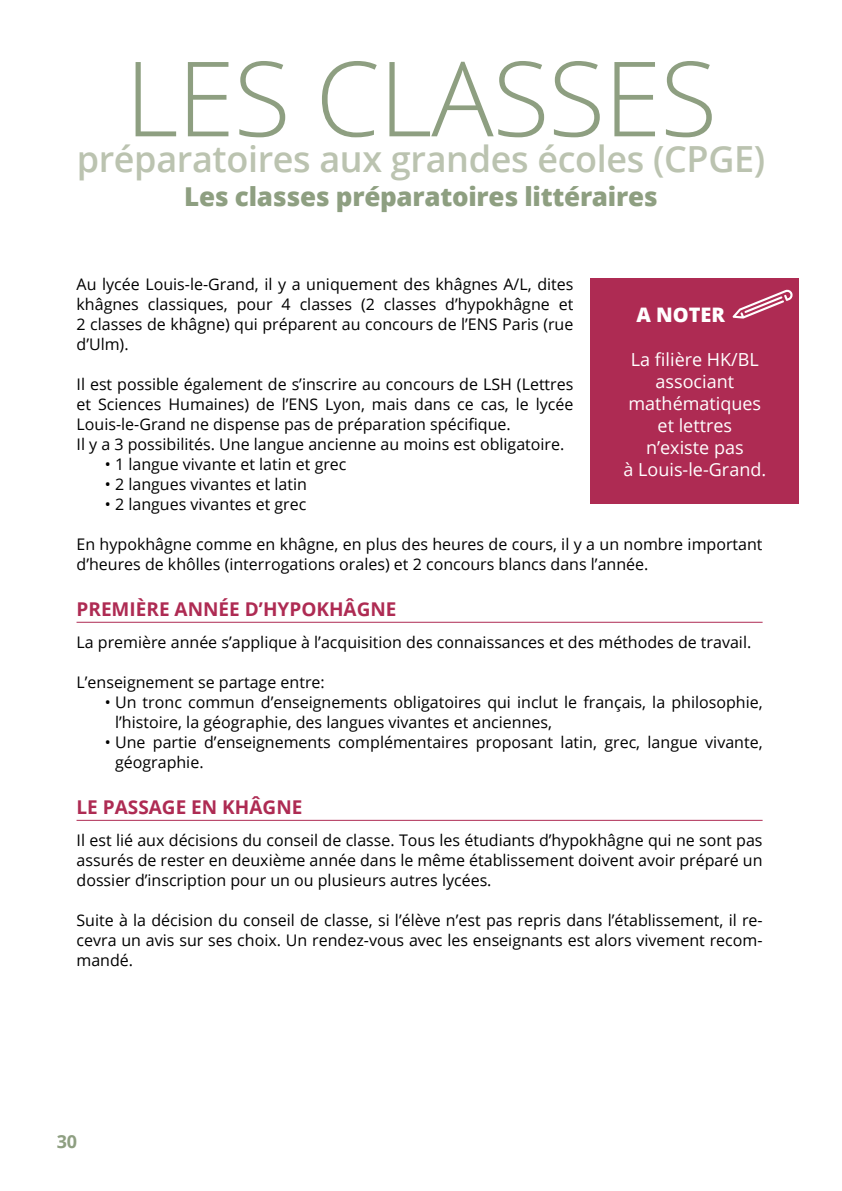
<style>
.page{position:relative;width:842px;height:1191px;background:#fff}
.page>*{position:absolute;margin:0;border:0;box-sizing:border-box;transform-origin:0 0}
.t1{font:300 104px "Open Sans";letter-spacing:-.01em;color:#8e9f81}
.t2{font:600 36px "Open Sans";letter-spacing:-.01em;color:#bbc3b0}
.t3{font:800 26px "Open Sans";letter-spacing:-.01em;color:#8e9f81}
.t4{font:800 20px "Open Sans";color:#fff}
.t5{font:700 19px "Open Sans";color:#ae2b53}
.t6{font:18px/22px "Open Sans";color:#fff;text-align:center}
.t7{font:700 18px "Open Sans";color:#8e9f81}
.t8{font:16px/20px "Open Sans";color:#000}
</style>
<div class="page">
<hr style="left:77px;top:622px;width:686px;height:1px;background:#ae2b53">
<hr style="left:77px;top:820px;width:686px;height:1px;background:#ae2b53">
<div style="left:590px;top:278px;width:209px;height:226px;background:#ae2b53"></div>
<svg style="left:732px;top:289px;width:61px;height:29px"></svg>
<h1 class="t1" style="left:125px;top:27px;width:593px">LES CLASSES</h1>
<h2 class="t2" style="left:77px;top:135px;width:690px">préparatoires aux grandes écoles (CPGE)</h2>
<h3 class="t3" style="left:184px;top:177px;width:475px">Les classes préparatoires littéraires</h3>
<p class="t8" style="left:77px;top:274px;width:498px;text-align:justify">Au lycée Louis-le-Grand, il y a uniquement des khâgnes A/L, dites khâgnes classiques, pour 4 classes (2 classes d’hypokhâgne et 2 classes de khâgne) qui préparent au concours de l’ENS Paris (rue d’Ulm).</p>
<p class="t8" style="left:77px;top:374px;width:498px">Il est possible également de s’inscrire au concours de LSH (Lettres et Sciences Humaines) de l’ENS Lyon, mais dans ce cas, le lycée Louis-le-Grand ne dispense pas de préparation spécifique.<br>Il y a 3 possibilités. Une langue ancienne au moins est obligatoire.</p>
<p class="t8" style="left:105px;top:454px;width:243px">• 1 langue vivante et latin et grec</p>
<p class="t8" style="left:105px;top:474px;width:204px">• 2 langues vivantes et latin</p>
<p class="t8" style="left:105px;top:494px;width:203px">• 2 langues vivantes et grec</p>
<p class="t8" style="left:77px;top:534px;width:687px">En hypokhâgne comme en khâgne, en plus des heures de cours, il y a un nombre important d’heures de khôlles (interrogations orales) et 2 concours blancs dans l’année.</p>
<p class="t5" style="left:77px;top:596px;width:322px">PREMIÈRE ANNÉE D’HYPOKHÂGNE</p>
<p class="t8" style="left:77px;top:632px;width:676px">La première année s’applique à l’acquisition des connaissances et des méthodes de travail.</p>
<p class="t8" style="left:77px;top:672px;width:250px">L’enseignement se partage entre:</p>
<p class="t8" style="left:115px;top:692px;width:649px;text-indent:-10px">• Un tronc commun d’enseignements obligatoires qui inclut le français, la philosophie, l’histoire, la géographie, des langues vivantes et anciennes,</p>
<p class="t8" style="left:115px;top:732px;width:649px;text-indent:-10px">• Une partie d’enseignements complémentaires proposant latin, grec, langue vivante, géographie.</p>
<p class="t5" style="left:77px;top:794px;width:227px">LE PASSAGE EN KHÂGNE</p>
<p class="t8" style="left:77px;top:830px;width:687px;text-align:justify">Il est lié aux décisions du conseil de classe. Tous les étudiants d’hypokhâgne qui ne sont pas assurés de rester en deuxième année dans le même établissement doivent avoir préparé un dossier d’inscription pour un ou plusieurs autres lycées.</p>
<p class="t8" style="left:77px;top:910px;width:688px;text-align:justify">Suite à la décision du conseil de classe, si l’élève n’est pas repris dans l’établissement, il re&shy;cevra un avis sur ses choix. Un rendez-vous avec les enseignants est alors vivement recom&shy;mandé.</p>
<p class="t4" style="left:636px;top:299px;width:90px">A NOTER</p>
<p class="t6" style="left:623px;top:348px;width:144px">La filière HK/BL associant mathématiques et lettres<br>n’existe pas<br>à Louis-le-Grand.</p>
<p class="t7" style="left:57px;top:1128px;width:22px">30</p>
</div>
